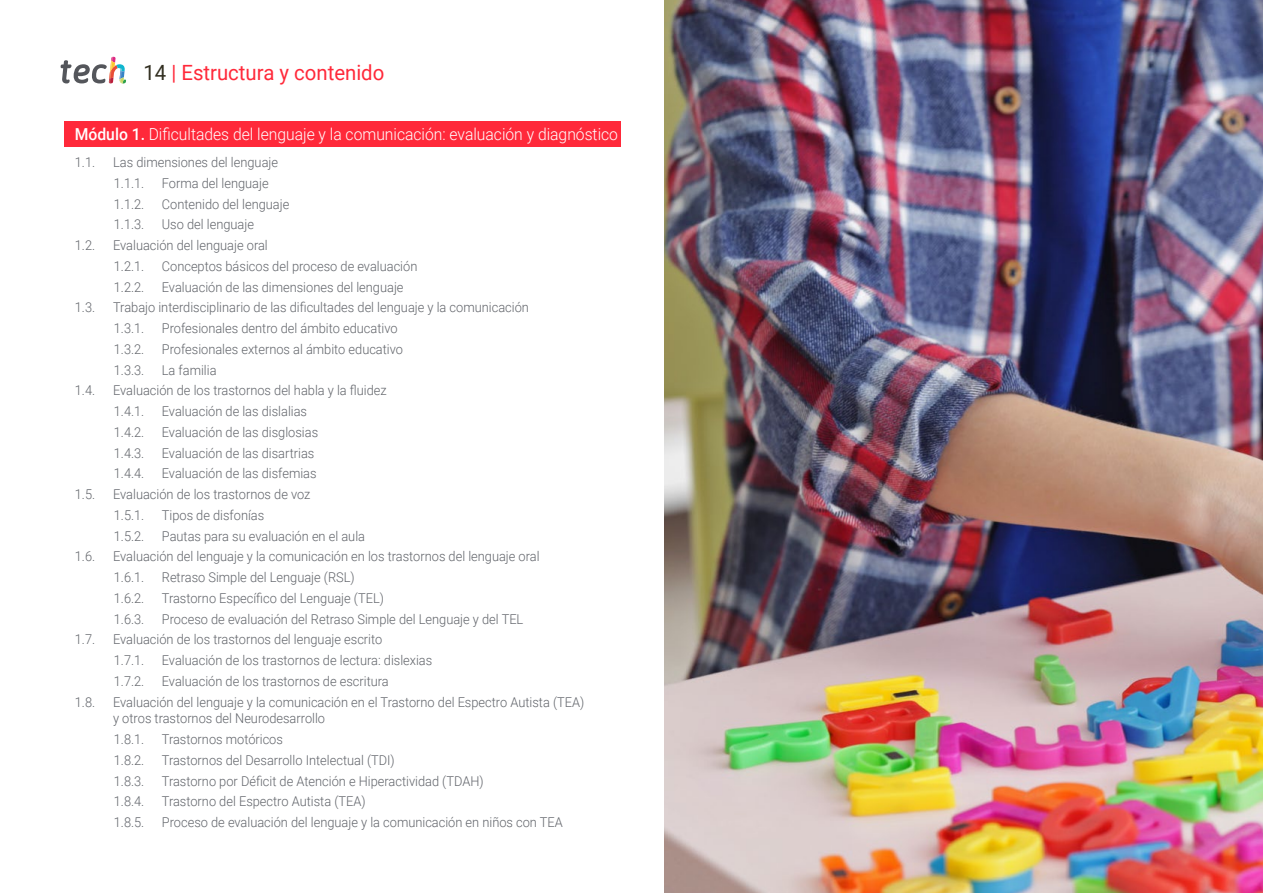
<style>
.page{position:relative;width:1263px;height:893px;background:#fff}
.page>*{position:absolute;margin:0;border:0;box-sizing:border-box;transform-origin:0 0}
.t1{font:21px "Roboto";color:#ff293a}
.t2{font:300 16.5px "Roboto";color:#fff;scale:.95 1}
.t3{font:300 13.5px/20.7px "Roboto";color:#61646a;scale:.95 1}
.s1{color:#312e20}
.s2{font-weight:500}
</style>
<div class="page">
<div style="left:64px;top:121px;width:557px;height:25px;background:#ff293a"></div>
<img style="left:664px;top:0;width:599px;height:893px">
<svg style="left:61px;top:57px;width:65px;height:27px"></svg>
<h1 class="t1" style="left:144px;top:57px;width:242px"><span class="s1">14</span> | Estructura y contenido</h1>
<p class="t2" style="left:75px;top:123px;width:573px"><span class="s2">Módulo 1.</span> Dificultades del lenguaje y la comunicación: evaluación y diagnóstico</p>
<p class="t3" style="left:75px;top:151px;width:23px">1.1.</p>
<p class="t3" style="left:113px;top:151px;width:175px">Las dimensiones del lenguaje<br>1.1.1.</p>
<p class="t3" style="left:162px;top:172px;width:114px">Forma del lenguaje</p>
<p class="t3" style="left:114px;top:193px;width:34px">1.1.2.</p>
<p class="t3" style="left:162px;top:193px;width:136px">Contenido del lenguaje</p>
<p class="t3" style="left:114px;top:214px;width:34px">1.1.3.</p>
<p class="t3" style="left:162px;top:214px;width:98px">Uso del lenguaje</p>
<p class="t3" style="left:75px;top:234px;width:23px">1.2.</p>
<p class="t3" style="left:113px;top:234px;width:164px">Evaluación del lenguaje oral<br>1.2.1.</p>
<p class="t3" style="left:162px;top:255px;width:270px">Conceptos básicos del proceso de evaluación</p>
<p class="t3" style="left:114px;top:276px;width:34px">1.2.2.</p>
<p class="t3" style="left:162px;top:276px;width:256px">Evaluación de las dimensiones del lenguaje</p>
<p class="t3" style="left:75px;top:297px;width:23px">1.3.</p>
<p class="t3" style="left:113px;top:297px;width:439px">Trabajo interdisciplinario de las dificultades del lenguaje y la comunicación<br>1.3.1.</p>
<p class="t3" style="left:162px;top:317px;width:250px">Profesionales dentro del ámbito educativo</p>
<p class="t3" style="left:114px;top:338px;width:34px">1.3.2.</p>
<p class="t3" style="left:162px;top:338px;width:255px">Profesionales externos al ámbito educativo</p>
<p class="t3" style="left:114px;top:359px;width:34px">1.3.3.</p>
<p class="t3" style="left:162px;top:359px;width:59px">La familia</p>
<p class="t3" style="left:75px;top:380px;width:23px">1.4.</p>
<p class="t3" style="left:113px;top:380px;width:290px">Evaluación de los trastornos del habla y la fluidez<br>1.4.1.</p>
<p class="t3" style="left:162px;top:400px;width:154px">Evaluación de las dislalias</p>
<p class="t3" style="left:114px;top:421px;width:34px">1.4.2.</p>
<p class="t3" style="left:162px;top:421px;width:166px">Evaluación de las disglosias</p>
<p class="t3" style="left:114px;top:442px;width:34px">1.4.3.</p>
<p class="t3" style="left:162px;top:442px;width:162px">Evaluación de las disartrias</p>
<p class="t3" style="left:114px;top:463px;width:34px">1.4.4.</p>
<p class="t3" style="left:162px;top:463px;width:164px">Evaluación de las disfemias</p>
<p class="t3" style="left:75px;top:483px;width:23px">1.5.</p>
<p class="t3" style="left:113px;top:483px;width:209px">Evaluación de los trastornos de voz<br>1.5.1.</p>
<p class="t3" style="left:162px;top:504px;width:109px">Tipos de disfonías</p>
<p class="t3" style="left:114px;top:525px;width:34px">1.5.2.</p>
<p class="t3" style="left:162px;top:525px;width:215px">Pautas para su evaluación en el aula</p>
<p class="t3" style="left:75px;top:546px;width:23px">1.6.</p>
<p class="t3" style="left:113px;top:546px;width:450px">Evaluación del lenguaje y la comunicación en los trastornos del lenguaje oral<br>1.6.1.</p>
<p class="t3" style="left:162px;top:566px;width:204px">Retraso Simple del Lenguaje (RSL)</p>
<p class="t3" style="left:114px;top:587px;width:34px">1.6.2.</p>
<p class="t3" style="left:162px;top:587px;width:235px">Trastorno Específico del Lenguaje (TEL)</p>
<p class="t3" style="left:114px;top:608px;width:34px">1.6.3.</p>
<p class="t3" style="left:162px;top:608px;width:382px">Proceso de evaluación del Retraso Simple del Lenguaje y del TEL</p>
<p class="t3" style="left:75px;top:629px;width:23px">1.7.</p>
<p class="t3" style="left:113px;top:629px;width:285px">Evaluación de los trastornos del lenguaje escrito<br>1.7.1.</p>
<p class="t3" style="left:162px;top:649px;width:286px">Evaluación de los trastornos de lectura: dislexias</p>
<p class="t3" style="left:114px;top:670px;width:34px">1.7.2.</p>
<p class="t3" style="left:162px;top:670px;width:240px">Evaluación de los trastornos de escritura</p>
<p class="t3" style="left:75px;top:691px;width:23px">1.8.</p>
<p class="t3" style="left:113px;top:693px;width:497px;line-height:16.5px">Evaluación del lenguaje y la comunicación en el Trastorno del Espectro Autista (TEA) y otros trastornos del Neurodesarrollo</p>
<p class="t3" style="left:114px;top:728px;width:34px">1.8.1.</p>
<p class="t3" style="left:162px;top:728px;width:129px">Trastornos motóricos</p>
<p class="t3" style="left:114px;top:749px;width:34px">1.8.2.</p>
<p class="t3" style="left:162px;top:749px;width:247px">Trastornos del Desarrollo Intelectual (TDI)</p>
<p class="t3" style="left:114px;top:770px;width:34px">1.8.3.</p>
<p class="t3" style="left:162px;top:770px;width:340px">Trastorno por Déficit de Atención e Hiperactividad (TDAH)</p>
<p class="t3" style="left:114px;top:791px;width:34px">1.8.4.</p>
<p class="t3" style="left:162px;top:791px;width:216px">Trastorno del Espectro Autista (TEA)</p>
<p class="t3" style="left:114px;top:811px;width:34px">1.8.5.</p>
<p class="t3" style="left:162px;top:811px;width:424px">Proceso de evaluación del lenguaje y la comunicación en niños con TEA</p>
</div>
